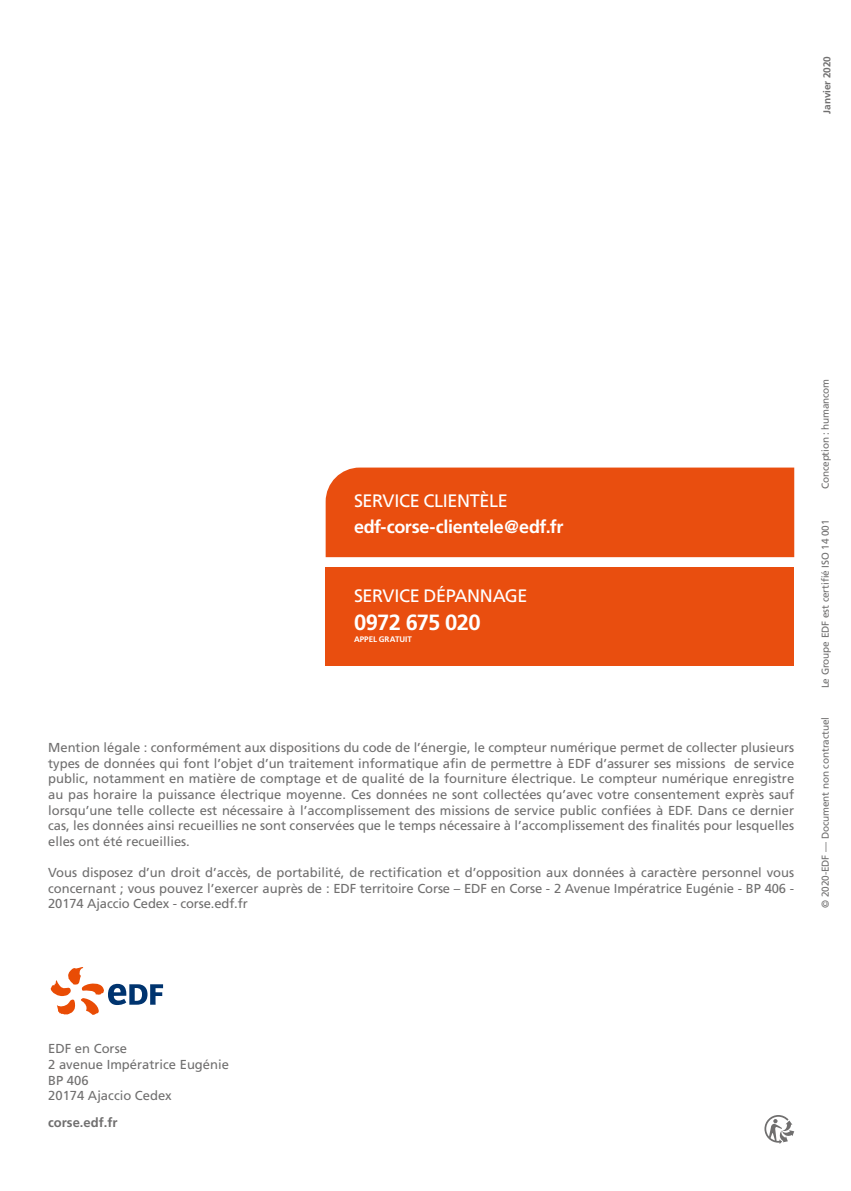
<style>
.page{position:relative;width:851px;height:1191px;background:#fff}
.page>*{position:absolute;margin:0;border:0;box-sizing:border-box;transform-origin:0 0}
.t1{font:700 22px "Frutiger";letter-spacing:-.035em;color:#fff}
.t2{font:18px "Frutiger";letter-spacing:-.02em;color:#fff}
.t3{font:700 18px "Frutiger";letter-spacing:-.02em;color:#fff}
.t4{font:13px/15.6px "Frutiger";color:#706f6f;text-align:justify}
.t5{font:700 13px "Frutiger";color:#706f6f}
.t6{font:10px "Frutiger";letter-spacing:-.01em;color:#706f6f}
.t7{font:700 10px "Frutiger";letter-spacing:-.01em;color:#706f6f}
.t8{font:700 8px "Frutiger";color:#fff}
</style>
<div class="page">
<svg style="left:764px;top:1115px;width:30px;height:29px"></svg>
<div style="left:325px;top:467px;width:469px;height:90px;background:#e94e0f"></div>
<div style="left:325px;top:567px;width:469px;height:99px;background:#e94e0f"></div>
<svg style="left:51px;top:967px;width:112px;height:47px"></svg>
<p class="t7" style="left:820px;top:114px;width:59px;rotate:-90deg">Janvier 2020</p>
<h2 class="t2" style="left:354px;top:490px;width:155px">SERVICE CLIENTÈLE</h2>
<h2 class="t3" style="left:354px;top:516px;width:211px">edf-corse-clientele@edf.fr</h2>
<h2 class="t2" style="left:354px;top:585px;width:175px">SERVICE DÉPANNAGE</h2>
<h1 class="t1" style="left:354px;top:609px;width:128px">0972 675 020</h1>
<p class="t8" style="left:354px;top:634px;width:59px">APPEL GRATUIT</p>
<p class="t4" style="left:48px;top:740px;width:747px">Mention légale : conformément aux dispositions du code de l’énergie, le compteur numérique permet de collecter plusieurs types de données qui font l’objet d’un traitement informatique afin de permettre à EDF d’assurer ses missions de service public, notamment en matière de comptage et de qualité de la fourniture électrique. Le compteur numérique enregistre au pas horaire la puissance électrique moyenne. Ces données ne sont collectées qu’avec votre consentement exprès sauf lorsqu’une telle collecte est nécessaire à l’accomplissement des missions de service public confiées à EDF. Dans ce dernier cas, les données ainsi recueillies ne sont conservées que le temps nécessaire à l’accomplissement des finalités pour lesquelles elles ont été recueillies.</p>
<p class="t4" style="left:48px;top:864px;width:747px">Vous disposez d’un droit d’accès, de portabilité, de rectification et d’opposition aux données à caractère personnel vous concernant ; vous pouvez l’exercer auprès de : EDF territoire Corse – EDF en Corse - 2 Avenue Impératrice Eugénie - BP 406 - 20174 Ajaccio Cedex - corse.edf.fr</p>
<p class="t6" style="left:819px;top:489px;width:111px;rotate:-90deg">Conception : humancom</p>
<p class="t6" style="left:819px;top:688px;width:170px;rotate:-90deg">Le Groupe EDF est certifié ISO 14 001</p>
<p class="t6" style="left:819px;top:908px;width:193px;rotate:-90deg">© 2020-EDF — Document non contractuel</p>
<p class="t4" style="left:48px;top:1041px;width:182px;text-align:left">EDF en Corse<br>2 avenue Impératrice Eugénie<br>BP 406<br>20174 Ajaccio Cedex</p>
<p class="t5" style="left:48px;top:1115px;width:71px">corse.edf.fr</p>
</div>
